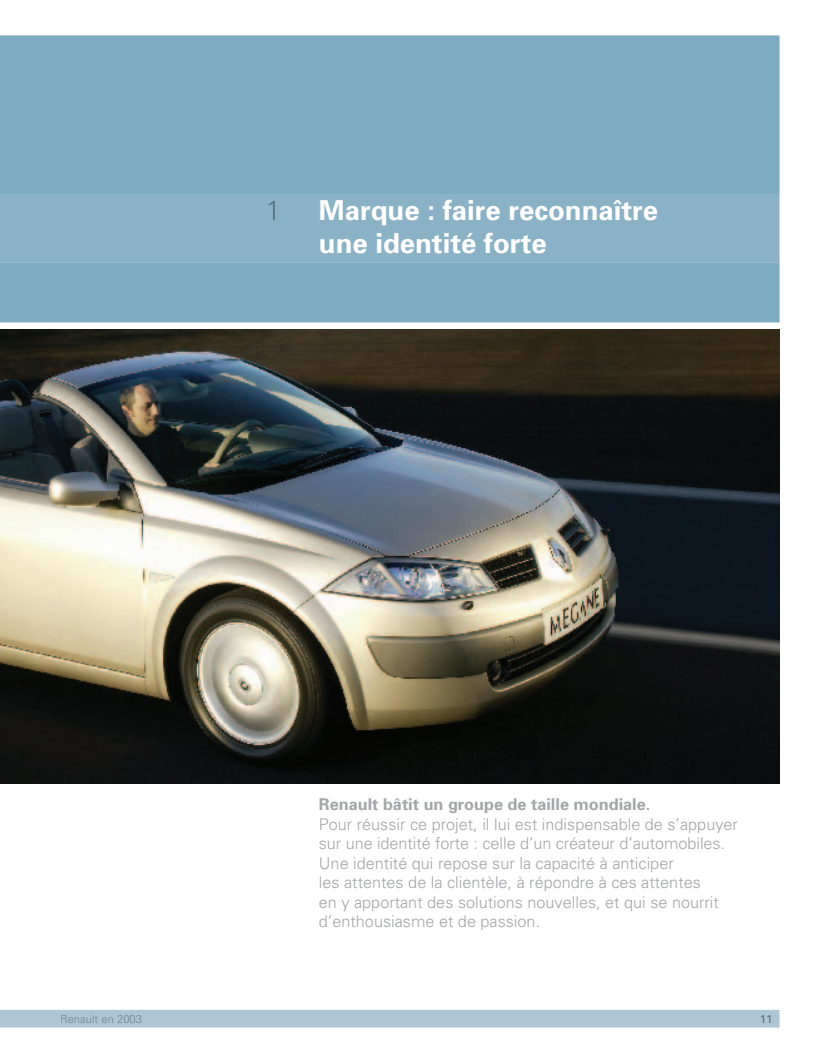
<style>
.page{position:relative;width:815px;height:1063px;background:#fff}
.page>*{position:absolute;margin:0;border:0;box-sizing:border-box;transform-origin:0 0}
.t1{font:700 27.5px/33px "Univers";color:#fff}
.t2{font:300 27.5px "Univers";color:#54707e}
.t3{font:300 16.25px/19.5px "Univers";color:#a4a5a9}
.t4{font:700 16.25px "Univers";color:#a4a5a9}
.t5{font:300 11.25px "Univers";color:#6f8694}
.t6{font:11.25px "Univers";color:#566d78}
</style>
<div class="page">
<div style="left:0;top:1010px;width:780px;height:18px;background:#adc6d6"></div>
<div style="left:61px;top:1015px;width:80px;height:8px;background:#adc6d6"></div>
<div style="left:761px;top:1015px;width:10px;height:8px;background:#adc6d6"></div>
<div style="left:0;top:35px;width:780px;height:287px;background:#7dabc1"></div>
<div style="left:0;top:195px;width:780px;height:67px;background:#8ab1c6"></div>
<div style="left:269px;top:201px;width:6px;height:19px;background:#8ab1c6"></div>
<div style="left:319px;top:200px;width:339px;height:26px;background:#8ab1c6"></div>
<div style="left:321px;top:233px;width:225px;height:21px;background:#8ab1c6"></div>
<img style="left:0;top:330px;width:780px;height:453px">
<h1 class="t2" style="left:266px;top:200px;width:17px">1</h1>
<h1 class="t1" style="left:319px;top:196px;width:341px">Marque : faire reconnaître une identité forte</h1>
<p class="t4" style="left:319px;top:798px;width:333px">Renault bâtit un groupe de taille mondiale.</p>
<p class="t3" style="left:319px;top:816px;width:421px">Pour réussir ce projet, il lui est indispensable de s’appuyer sur une identité forte : celle d’un créateur d’automobiles.<br>Une identité qui repose sur la capacité à anticiper<br>les attentes de la clientèle, à répondre à ces attentes<br>en y apportant des solutions nouvelles, et qui se nourrit d’enthousiasme et de passion.</p>
<p class="t5" style="left:60px;top:1015px;width:83px">Renault en 2003</p>
<p class="t6" style="left:760px;top:1015px;width:14px">11</p>
</div>
